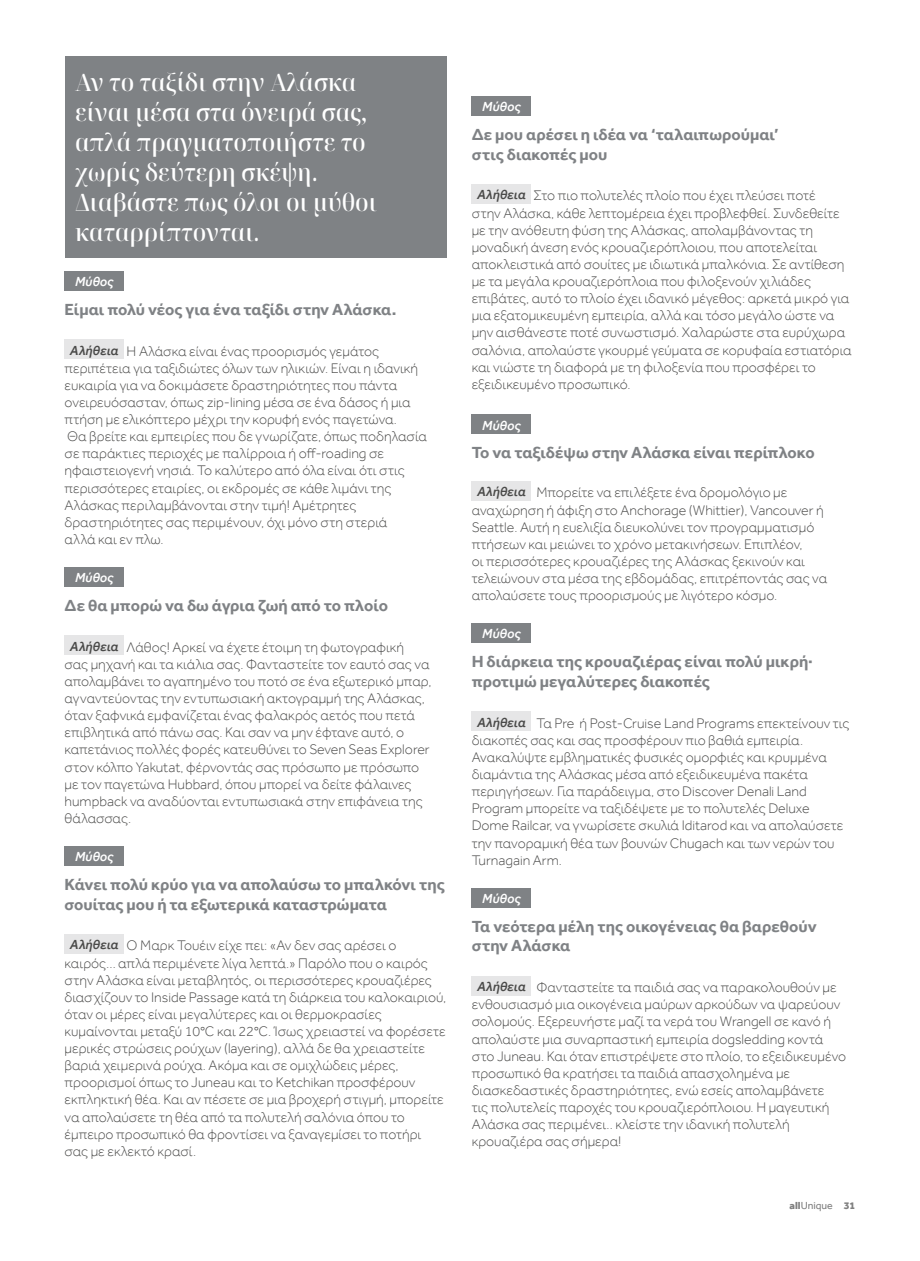
<style>
.page{position:relative;width:920px;height:1261px;background:#fff}
.page>*{position:absolute;margin:0;border:0;box-sizing:border-box;transform-origin:0 0}
.t1{font:24px/30px "Noto Serif Display";color:#fff;scale:.96 1}
.t2{font:700 16.5px/19.8px "Effra";letter-spacing:-.005em;color:#7f8285}
.t3{font:300 14.25px/17.1px "Effra";color:#4a4a49}
.t4{font:italic 500 13.5px "Effra";color:#fff}
.t5{font:10.5px "Effra";color:#808080}
.s1{font-weight:500;font-style:italic;font-size:13.5px}
.s2{font-weight:800}
</style>
<div class="page">
<div style="left:65px;top:271px;width:59px;height:19px;background:#7f8285"></div>
<div style="left:65px;top:339px;width:59px;height:19px;background:#e6e6e7"></div>
<div style="left:65px;top:567px;width:59px;height:19px;background:#7f8285"></div>
<div style="left:65px;top:635px;width:59px;height:19px;background:#e6e6e7"></div>
<div style="left:65px;top:846px;width:59px;height:19px;background:#7f8285"></div>
<div style="left:65px;top:934px;width:59px;height:19px;background:#e6e6e7"></div>
<div style="left:472px;top:96px;width:59px;height:19px;background:#7f8285"></div>
<div style="left:472px;top:184px;width:59px;height:19px;background:#e6e6e7"></div>
<div style="left:472px;top:415px;width:59px;height:19px;background:#7f8285"></div>
<div style="left:472px;top:481px;width:59px;height:19px;background:#e6e6e7"></div>
<div style="left:472px;top:623px;width:59px;height:19px;background:#7f8285"></div>
<div style="left:472px;top:711px;width:59px;height:19px;background:#e6e6e7"></div>
<div style="left:472px;top:887px;width:59px;height:20px;background:#7f8285"></div>
<div style="left:472px;top:975px;width:59px;height:20px;background:#e6e6e7"></div>
<div style="left:65px;top:56px;width:382px;height:201px;background:#7f8285"></div>
<h1 class="t1" style="left:75px;top:68px;width:316px">Αν το ταξίδι στην Αλάσκα είναι μέσα στα όνειρά σας, απλά πραγματοποιήστε το χωρίς δεύτερη σκέψη.<br>Διαβάστε πως όλοι οι μύθοι καταρρίπτονται.</h1>
<p class="t4" style="left:75px;top:274px;width:40px">Μύθος</p>
<p class="t2" style="left:65px;top:299px;width:333px">Είμαι πολύ νέος για ένα ταξίδι στην Αλάσκα.</p>
<p class="t3" style="left:65px;top:342px;width:364px;text-indent:5px"><span class="s1">Αλήθεια</span> Η Αλάσκα είναι ένας προορισμός γεμάτος περιπέτεια για ταξιδιώτες όλων των ηλικιών. Είναι η ιδανική ευκαιρία για να δοκιμάσετε δραστηριότητες που πάντα ονειρευόσασταν, όπως zip-lining μέσα σε ένα δάσος ή μια πτήση με ελικόπτερο μέχρι την κορυφή ενός παγετώνα.<br>Θα βρείτε και εμπειρίες που δε γνωρίζατε, όπως ποδηλασία σε παράκτιες περιοχές με παλίρροια ή off-roading σε ηφαιστειογενή νησιά. Το καλύτερο από όλα είναι ότι στις περισσότερες εταιρίες, οι εκδρομές σε κάθε λιμάνι της Αλάσκας περιλαμβάνονται στην τιμή! Αμέτρητες δραστηριότητες σας περιμένουν, όχι μόνο στη στεριά<br>αλλά και εν πλω.</p>
<p class="t4" style="left:75px;top:569px;width:40px">Μύθος</p>
<p class="t2" style="left:65px;top:595px;width:325px">Δε θα μπορώ να δω άγρια ζωή από το πλοίο</p>
<p class="t3" style="left:65px;top:638px;width:368px;text-indent:5px"><span class="s1">Αλήθεια</span> Λάθος! Αρκεί να έχετε έτοιμη τη φωτογραφική<br>σας μηχανή και τα κιάλια σας. Φανταστείτε τον εαυτό σας να απολαμβάνει το αγαπημένο του ποτό σε ένα εξωτερικό μπαρ, αγναντεύοντας την εντυπωσιακή ακτογραμμή της Αλάσκας, όταν ξαφνικά εμφανίζεται ένας φαλακρός αετός που πετά επιβλητικά από πάνω σας. Και σαν να μην έφτανε αυτό, ο καπετάνιος πολλές φορές κατευθύνει το Seven Seas Explorer στον κόλπο Yakutat, φέρνοντάς σας πρόσωπο με πρόσωπο με τον παγετώνα Hubbard, όπου μπορεί να δείτε φάλαινες humpback να αναδύονται εντυπωσιακά στην επιφάνεια της θάλασσας.</p>
<p class="t4" style="left:75px;top:848px;width:40px">Μύθος</p>
<p class="t2" style="left:65px;top:873px;width:382px">Κάνει πολύ κρύο για να απολαύσω το μπαλκόνι της σουίτας μου ή τα εξωτερικά καταστρώματα</p>
<p class="t3" style="left:65px;top:936px;width:383px;text-indent:5px"><span class="s1">Αλήθεια</span> Ο Μαρκ Τουέιν είχε πει: «Αν δεν σας αρέσει ο καιρός… απλά περιμένετε λίγα λεπτά.» Παρόλο που ο καιρός στην Αλάσκα είναι μεταβλητός, οι περισσότερες κρουαζιέρες διασχίζουν το Inside Passage κατά τη διάρκεια του καλοκαιριού, όταν οι μέρες είναι μεγαλύτερες και οι θερμοκρασίες κυμαίνονται μεταξύ 10°C και 22°C. Ίσως χρειαστεί να φορέσετε μερικές στρώσεις ρούχων (layering), αλλά δε θα χρειαστείτε βαριά χειμερινά ρούχα. Ακόμα και σε ομιχλώδεις μέρες, προορισμοί όπως το Juneau και το Ketchikan προσφέρουν εκπληκτική θέα. Και αν πέσετε σε μια βροχερή στιγμή, μπορείτε να απολαύσετε τη θέα από τα πολυτελή σαλόνια όπου το έμπειρο προσωπικό θα φροντίσει να ξαναγεμίσει το ποτήρι σας με εκλεκτό κρασί.</p>
<p class="t4" style="left:482px;top:99px;width:40px">Μύθος</p>
<p class="t2" style="left:472px;top:124px;width:308px">Δε μου αρέσει η ιδέα να ‘ταλαιπωρούμαι’ στις διακοπές μου</p>
<p class="t3" style="left:472px;top:187px;width:382px;text-indent:5px"><span class="s1">Αλήθεια</span> Στο πιο πολυτελές πλοίο που έχει πλεύσει ποτέ<br>στην Αλάσκα, κάθε λεπτομέρεια έχει προβλεφθεί. Συνδεθείτε με την ανόθευτη φύση της Αλάσκας, απολαμβάνοντας τη μοναδική άνεση ενός κρουαζιερόπλοιου, που αποτελείται αποκλειστικά από σουίτες με ιδιωτικά μπαλκόνια. Σε αντίθεση με τα μεγάλα κρουαζιερόπλοια που φιλοξενούν χιλιάδες επιβάτες, αυτό το πλοίο έχει ιδανικό μέγεθος: αρκετά μικρό για μια εξατομικευμένη εμπειρία, αλλά και τόσο μεγάλο ώστε να μην αισθάνεστε ποτέ συνωστισμό. Χαλαρώστε στα ευρύχωρα σαλόνια, απολαύστε γκουρμέ γεύματα σε κορυφαία εστιατόρια και νιώστε τη διαφορά με τη φιλοξενία που προσφέρει το εξειδικευμένο προσωπικό.</p>
<p class="t4" style="left:482px;top:417px;width:40px">Μύθος</p>
<p class="t2" style="left:472px;top:442px;width:344px">Το να ταξιδέψω στην Αλάσκα είναι περίπλοκο</p>
<p class="t3" style="left:472px;top:484px;width:357px;text-indent:5px"><span class="s1">Αλήθεια</span> Μπορείτε να επιλέξετε ένα δρομολόγιο με αναχώρηση ή άφιξη στο Anchorage (Whittier), Vancouver ή Seattle. Αυτή η ευελιξία διευκολύνει τον προγραμματισμό πτήσεων και μειώνει το χρόνο μετακινήσεων. Επιπλέον,<br>οι περισσότερες κρουαζιέρες της Αλάσκας ξεκινούν και τελειώνουν στα μέσα της εβδομάδας, επιτρέποντάς σας να απολαύσετε τους προορισμούς με λιγότερο κόσμο.</p>
<p class="t4" style="left:482px;top:625px;width:40px">Μύθος</p>
<p class="t2" style="left:472px;top:651px;width:343px">Η διάρκεια της κρουαζιέρας είναι πολύ μικρή· προτιμώ μεγαλύτερες διακοπές</p>
<p class="t3" style="left:472px;top:714px;width:379px;text-indent:5px"><span class="s1">Αλήθεια</span> Τα Pre ή Post-Cruise Land Programs επεκτείνουν τις διακοπές σας και σας προσφέρουν πιο βαθιά εμπειρία.<br>Ανακαλύψτε εμβληματικές φυσικές ομορφιές και κρυμμένα διαμάντια της Αλάσκας μέσα από εξειδικευμένα πακέτα περιηγήσεων. Για παράδειγμα, στο Discover Denali Land Program μπορείτε να ταξιδέψετε με το πολυτελές Deluxe Dome Railcar, να γνωρίσετε σκυλιά Iditarod και να απολαύσετε την πανοραμική θέα των βουνών Chugach και των νερών του Turnagain Arm.</p>
<p class="t4" style="left:482px;top:890px;width:40px">Μύθος</p>
<p class="t2" style="left:472px;top:915px;width:347px">Τα νεότερα μέλη της οικογένειας θα βαρεθούν στην Αλάσκα</p>
<p class="t3" style="left:472px;top:978px;width:376px;text-indent:5px"><span class="s1">Αλήθεια</span> Φανταστείτε τα παιδιά σας να παρακολουθούν με ενθουσιασμό μια οικογένεια μαύρων αρκούδων να ψαρεύουν σολομούς. Εξερευνήστε μαζί τα νερά του Wrangell σε κανό ή απολαύστε μια συναρπαστική εμπειρία dogsledding κοντά στο Juneau. Και όταν επιστρέψετε στο πλοίο, το εξειδικευμένο προσωπικό θα κρατήσει τα παιδιά απασχολημένα με διασκεδαστικές δραστηριότητες, ενώ εσείς απολαμβάνετε<br>τις πολυτελείς παροχές του κρουαζιερόπλοιου. Η μαγευτική Αλάσκα σας περιμένει.. κλείστε την ιδανική πολυτελή κρουαζιέρα σας σήμερα!</p>
<p class="t5" style="left:790px;top:1199px;width:67px"><span class="s2">all</span>Unique <span class="s2">31</span></p>
</div>
